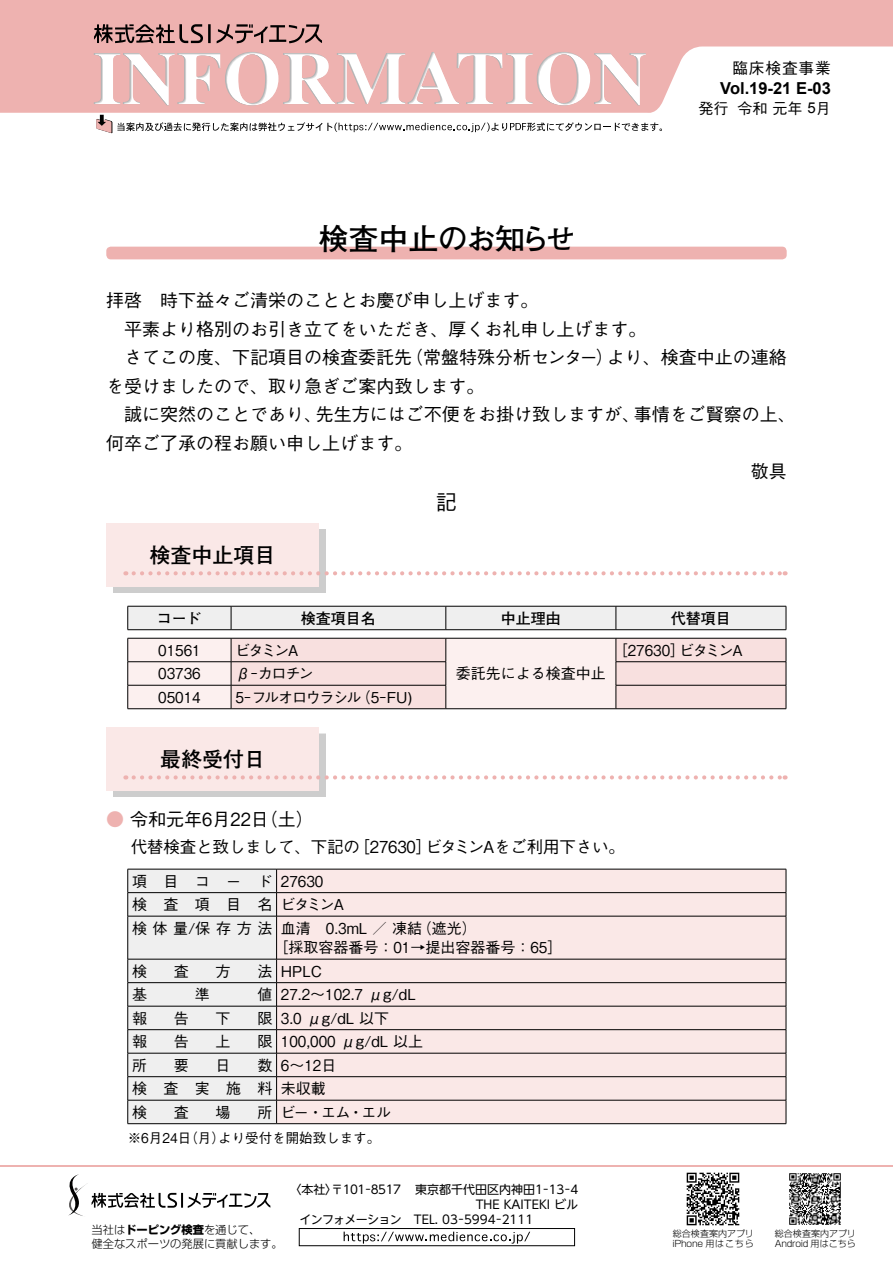
<style>
.page{position:relative;width:893px;height:1263px;background:#fff}
.page>*{position:absolute;margin:0;border:0;box-sizing:border-box;transform-origin:0 0}
.t1{font:700 30px "Futo Go B101 Pro";letter-spacing:-.03em;color:#000}
.t2{font:700 21px "Futo Go B101 Pro";color:#000}
.t3{font:500 21px "Gothic BBB Pro";color:#000}
.t4{font:500 18px "Gothic BBB Pro";color:#000}
.t5{font:500 16.5px "Gothic BBB Pro";letter-spacing:-.01em;color:#000}
.t6{font:700 16.5px "Arial";color:#000}
.t7{font:500 15.75px "Gothic BBB Pro";letter-spacing:.05em;color:#000}
.t8{font:500 15px/23.5px "Gothic BBB Pro";color:#000}
.t9{font:700 15px "Futo Go B101 Pro";color:#000}
.t10{font:500 15px "Gothic BBB Pro";letter-spacing:-.085em;color:#000;scale:.9 1}
.t11{font:500 15px/23.5px "Gothic BBB Pro";letter-spacing:.565em;color:#000}
.t12{font:500 15px "Gothic BBB Pro";color:#000;scale:.9 1}
.t13{font:500 15px "Gothic BBB Pro";letter-spacing:-.03em;color:#000}
.t14{font:500 13.5px "Gothic BBB Pro";color:#000}
.t15{font:12px "UD Shin Go NT Pro";color:#000}
.t16{font:300 11.25px/13.5px "Shin Go Pro";color:#000}
.t17{font:300 9px/10.5px "Shin Go Pro";letter-spacing:-.005em;color:#000}
.s1{font-family:"Arial";font-weight:400}
.s2{color:#eeb2b0}
.s3{font-weight:700}
</style>
<div class="page">
<div style="left:106px;top:247px;width:681px;height:12px;background:#eeb2b0;border-radius:4px"></div>
<svg style="left:0;top:0;width:893px;height:113px;fill:#eeb2b0"></svg>
<hr style="left:0;top:1165px;width:893px;height:2px;background:#eeb2b0">
<img style="left:686px;top:1172px;width:54px;height:54px">
<img style="left:789px;top:1173px;width:52px;height:52px">
<svg style="left:91px;top:24px;width:571px;height:109px"></svg>
<svg style="left:68px;top:1174px;width:202px;height:42px"></svg>
<div style="left:299px;top:1228px;width:276px;height:18px;border:1px solid #000"></div>
<svg style="left:344px;top:1231px;width:186px;height:12px"></svg>
<div style="left:113px;top:733px;width:212px;height:64px;background:#cdcdcd"></div>
<div style="left:106px;top:727px;width:213px;height:64px;background:#fae8e7"></div>
<svg style="left:134px;top:775px;width:652px;height:4px"></svg>
<div style="left:277px;top:870px;width:509px;height:253px;background:#fae8e7"></div>
<hr style="left:277px;top:892px;width:509px;height:1px;background:#000">
<hr style="left:277px;top:916px;width:509px;height:1px;background:#000">
<hr style="left:277px;top:959px;width:509px;height:1px;background:#000">
<hr style="left:277px;top:982px;width:509px;height:1px;background:#000">
<hr style="left:277px;top:1006px;width:509px;height:1px;background:#000">
<hr style="left:277px;top:1029px;width:509px;height:1px;background:#000">
<hr style="left:277px;top:1053px;width:509px;height:1px;background:#000">
<hr style="left:277px;top:1076px;width:509px;height:1px;background:#000">
<hr style="left:277px;top:1100px;width:509px;height:1px;background:#000">
<hr style="left:277px;top:869px;width:509px;height:1px;background:#000">
<svg style="left:786px;top:869px;width:1px;height:47px"></svg>
<hr style="left:786px;top:916px;width:1px;height:43px;background:#000">
<svg style="left:127px;top:869px;width:150px;height:255px"></svg>
<svg style="left:786px;top:959px;width:1px;height:164px"></svg>
<hr style="left:128px;top:1123px;width:149px;height:1px;background:#000">
<hr style="left:277px;top:1123px;width:509px;height:1px;background:#000">
<div style="left:113px;top:529px;width:212px;height:64px;background:#cdcdcd"></div>
<div style="left:106px;top:523px;width:213px;height:64px;background:#fae8e7"></div>
<svg style="left:134px;top:571px;width:652px;height:4px"></svg>
<div style="left:127px;top:606px;width:660px;height:24px;background:#efefef"></div>
<hr style="left:128px;top:629px;width:103px;height:1px;background:#000">
<hr style="left:231px;top:629px;width:215px;height:1px;background:#000">
<hr style="left:446px;top:629px;width:170px;height:1px;background:#000">
<hr style="left:616px;top:629px;width:170px;height:1px;background:#000">
<svg style="left:127px;top:638px;width:660px;height:71px"></svg>
<hr style="left:128px;top:708px;width:103px;height:1px;background:#000">
<hr style="left:231px;top:708px;width:215px;height:1px;background:#000">
<hr style="left:446px;top:708px;width:170px;height:1px;background:#000">
<hr style="left:616px;top:708px;width:170px;height:1px;background:#000">
<p class="t7" style="left:732px;top:55px;width:100px">臨床検査事業</p>
<p class="t6" style="left:720px;top:78px;width:112px">Vol.19-21 E-03</p>
<p class="t8" style="left:698px;top:94px;width:134px">発行 令和 元年 <span class="s1">5</span>月</p>
<h1 class="t1" style="left:318px;top:215px;width:259px">検査中止のお知らせ</h1>
<p class="t4" style="left:106px;top:286px;width:433px">拝啓　時下益々ご清栄のこととお慶び申し上げます。</p>
<p class="t4" style="left:106px;top:314px;width:541px">　平素より格別のお引き立てをいただき、厚くお礼申し上げます。</p>
<p class="t4" style="left:106px;top:343px;width:682px">　さてこの度、下記項目の検査委託先（常盤特殊分析センター）より、検査中止の連絡</p>
<p class="t4" style="left:106px;top:371px;width:379px">を受けましたので、取り急ぎご案内致します。</p>
<p class="t4" style="left:106px;top:400px;width:691px">　誠に突然のことであり、先生方にはご不便をお掛け致しますが、事情をご賢察の上、</p>
<p class="t4" style="left:106px;top:428px;width:307px">何卒ご了承の程お願い申し上げます。</p>
<p class="t4" style="left:751px;top:457px;width:37px">敬具</p>
<p class="t2" style="left:150px;top:538px;width:127px">検査中止項目</p>
<p class="t3" style="left:436px;top:485px;width:22px">記</p>
<p class="t9" style="left:157px;top:606px;width:47px">コード</p>
<p class="t9" style="left:301px;top:606px;width:76px">検査項目名</p>
<p class="t9" style="left:501px;top:606px;width:61px">中止理由</p>
<p class="t9" style="left:671px;top:606px;width:61px">代替項目</p>
<p class="t12" style="left:158px;top:638px;width:49px">01561</p>
<p class="t8" style="left:235px;top:636px;width:65px">ビタミンA</p>
<p class="t8" style="left:456px;top:660px;width:151px">委託先による検査中止</p>
<p class="t13" style="left:613px;top:638px;width:132px">［27630］ビタミンA</p>
<p class="t12" style="left:158px;top:661px;width:49px">03736</p>
<p class="t8" style="left:235px;top:660px;width:80px">β－カロチン</p>
<p class="t12" style="left:158px;top:685px;width:49px">05014</p>
<p class="t10" style="left:235px;top:685px;width:198px">5－フルオロウラシル（5－FU)</p>
<p class="t2" style="left:160px;top:742px;width:106px">最終受付日</p>
<p class="t4" style="left:106px;top:805px;width:209px"><span class="s2">●</span> 令和元年6月22日（土）</p>
<p class="t5" style="left:131px;top:833px;width:496px">代替検査と致しまして、下記の［27630］ビタミンAをご利用下さい。</p>
<p class="t8" style="left:132px;top:867px;width:346px">項 目 コ ー ド27630<br>検 査 項 目 名ビタミンA<br>検体量/保存方法血清　0.3mL ／ 凍結（遮光）</p>
<p class="t8" style="left:273px;top:934px;width:291px">［採取容器番号：01→提出容器番号：65］</p>
<p class="t8" style="left:132px;top:957px;width:16px">検</p>
<p class="t8" style="left:174px;top:957px;width:16px">査</p>
<p class="t8" style="left:216px;top:957px;width:16px">方</p>
<p class="t8" style="left:257px;top:957px;width:66px">法 HPLC</p>
<p class="t8" style="left:132px;top:981px;width:16px">基</p>
<p class="t8" style="left:195px;top:981px;width:16px">準</p>
<p class="t8" style="left:257px;top:981px;width:160px">値 27.2～102.7 μg/dL</p>
<p class="t8" style="left:132px;top:1004px;width:16px">報</p>
<p class="t8" style="left:174px;top:1004px;width:16px">告</p>
<p class="t8" style="left:216px;top:1004px;width:16px">下</p>
<p class="t8" style="left:257px;top:1004px;width:133px">限 3.0 μg/dL 以下</p>
<p class="t8" style="left:132px;top:1028px;width:16px">報</p>
<p class="t8" style="left:174px;top:1028px;width:16px">告</p>
<p class="t8" style="left:216px;top:1028px;width:16px">上</p>
<p class="t8" style="left:257px;top:1028px;width:167px">限 100,000 μg/dL 以上</p>
<p class="t8" style="left:132px;top:1051px;width:16px">所</p>
<p class="t8" style="left:174px;top:1051px;width:16px">要</p>
<p class="t8" style="left:216px;top:1051px;width:16px">日</p>
<p class="t11" style="left:132px;top:1051px;width:206px;text-indent:125px">数 6～12日検査実施料未収載検</p>
<p class="t8" style="left:174px;top:1098px;width:16px">査</p>
<p class="t8" style="left:216px;top:1098px;width:16px">場</p>
<p class="t8" style="left:257px;top:1098px;width:135px">所ビー・エム・エル</p>
<p class="t14" style="left:128px;top:1127px;width:254px">※ 6月24日（月）より受付を開始致します。</p>
<p class="t16" style="left:92px;top:1222px;width:193px">当社は<span class="s3">ドーピング検査</span>を通じて、<br>健全なスポーツの発展に貢献します。</p>
<p class="t15" style="left:289px;top:1179px;width:290px">〈本社〉〒101－8517 東京都千代田区内神田1－13－4</p>
<p class="t15" style="left:476px;top:1194px;width:104px">THE KAITEKI ビル</p>
<p class="t15" style="left:299px;top:1209px;width:235px">インフォメーション TEL. 03－5994－2111</p>
<p class="t17" style="left:673px;top:1227px;width:83px">総合検査案内アプリiPhone 用はこちら</p>
<p class="t17" style="left:775px;top:1227px;width:83px">総合検査案内アプリ<br>Android 用はこちら</p>
</div>
